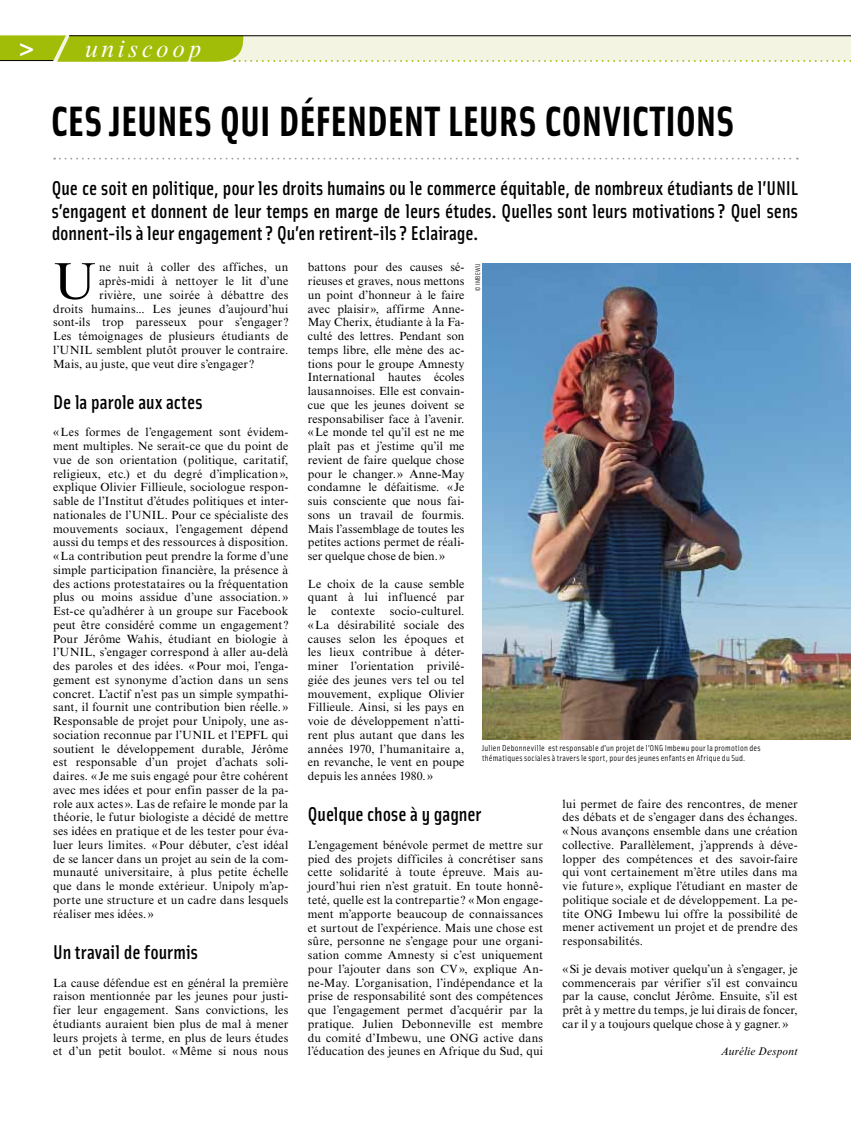
<style>
.page{position:relative;width:851px;height:1134px;background:#fff}
.page>*{position:absolute;margin:0;border:0;box-sizing:border-box;transform-origin:0 0}
.t1{font:51.88px "Times New Roman MT Std";color:#000}
.t2{font:700 42.5px "Solex";letter-spacing:-.015em;color:#000}
.t3{font:italic 25px "Times New Roman MT Std";letter-spacing:.15em;color:#fff}
.t4{font:500 20px/22.5px "Solex";color:#000;text-align:justify}
.t5{font:11.88px/13.8px "Times New Roman MT Std";letter-spacing:.015em;color:#000;text-align:justify}
.t6{font:italic 11.25px "Times New Roman MT Std";letter-spacing:.01em;color:#000}
.t7{font:8.75px/10px "Solex";letter-spacing:.025em;color:#000}
.t8{font:6.88px "Solex";letter-spacing:.025em;color:#000}
.s1{font-family:"Frutiger LT Std";font-weight:700;font-style:normal}
</style>
<div class="page">
<svg style="left:0;top:35px;width:851px;height:27px;background:#d9e2a2"></svg>
<hr style="left:69px;top:35px;width:781px;height:1px;background:#000">
<svg style="left:54px;top:158px;width:743px;height:2px"></svg>
<img style="left:482px;top:264px;width:368px;height:476px">
<h3 class="t3" style="left:19px;top:34px;width:183px"><span class="s1">&gt;</span> uniscoop</h3>
<h2 class="t2" style="left:51px;top:93px;width:685px">CES JEUNES QUI DÉFENDENT LEURS CONVICTIONS</h2>
<p class="t4" style="left:52px;top:176px;width:747px">Que ce soit en politique, pour les droits humains ou le commerce équitable, de nombreux étudiants de l’UN IL s’engagent et donnent de leur temps en marge de leurs études. Quelles sont leurs motivations ? Quel sens donnent-ils à leur engagement ? Qu’en retirent-ils ? Eclairage.</p>
<h1 class="t1" style="left:53px;top:251px;width:44px">U</h1>
<p class="t5" style="left:99px;top:260px;width:191px">ne nuit à coller des affiches, un</p>
<p class="t5" style="left:99px;top:274px;width:191px">après-midi à nettoyer le lit d’une</p>
<p class="t5" style="left:99px;top:288px;width:191px">rivière, une soirée à débattre des</p>
<p class="t5" style="left:53px;top:302px;width:236px">droits humains... Les jeunes d’aujourd’hui</p>
<p class="t5" style="left:53px;top:315px;width:237px">sont-ils trop paresseux pour s’engager?</p>
<p class="t5" style="left:53px;top:329px;width:237px">Les témoignages de plusieurs étudiants de</p>
<p class="t5" style="left:53px;top:343px;width:237px">l’UNIL semblent plutôt prouver le contraire.</p>
<p class="t5" style="left:53px;top:357px;width:202px">Mais, au juste, que veut dire s’engager?</p>
<h3 class="t4" style="left:53px;top:390px;width:151px">De la parole aux actes</h3>
<p class="t5" style="left:53px;top:425px;width:237px">«Les formes de l’engagement sont évidem&shy;ment multiples. Ne serait-ce que du point de vue de son orientation (politique, caritatif, religieux, etc.) et du degré d’implication», explique Olivier Fillieule, sociologue respon&shy;sable de l’Institut d’études politiques et inter&shy;nationales de l’UNIL. Pour ce spécialiste des mouvements sociaux, l’engagement dépend aussi du temps et des ressources à disposition. «La contribution peut prendre la forme d’une simple participation financière, la présence à des actions protestataires ou la fréquentation plus ou moins assidue d’une association. » Est-ce qu’adhérer à un groupe sur Facebook peut être considéré comme un engagement?<br>Pour Jérôme Wahis, étudiant en biologie à l’UNIL, s’engager correspond à aller au-delà des paroles et des idées. «Pour moi, l’enga&shy;gement est synonyme d’action dans un sens concret. L’actif n’est pas un simple sympathi&shy;sant, il fournit une contribution bien réelle. » Responsable de projet pour Unipoly, une as&shy;sociation reconnue par l’UNIL et l’EPFL qui soutient le développement durable, Jérôme est responsable d’un projet d’achats soli&shy;daires. « Je me suis engagé pour être cohérent avec mes idées et pour enfin passer de la pa&shy;role aux actes». Las de refaire le monde par la théorie, le futur biologiste a décidé de mettre ses idées en pratique et de les tester pour éva&shy;luer leurs limites. «Pour débuter, c’est idéal de se lancer dans un projet au sein de la com&shy;munauté universitaire, à plus petite échelle que dans le monde extérieur. Unipoly m’ap&shy;porte une structure et un cadre dans lesquels réaliser mes idées.»</p>
<h3 class="t4" style="left:53px;top:940px;width:146px">Un travail de fourmis</h3>
<p class="t5" style="left:53px;top:976px;width:237px">La cause défendue est en général la première raison mentionnée par les jeunes pour justi&shy;fier leur engagement. Sans convictions, les étudiants auraient bien plus de mal à mener leurs projets à terme, en plus de leurs études et d’un petit boulot. «Même si nous nous</p>
<p class="t5" style="left:308px;top:260px;width:158px">battons pour des causes sé&shy;rieuses et graves, nous mettons un point d’honneur à le faire avec plaisir», affirme Anne-May Cherix, étudiante à la Fa&shy;culté des lettres. Pendant son temps libre, elle mène des ac&shy;tions pour le groupe Amnesty International hautes écoles lausannoises. Elle est convain&shy;cue que les jeunes doivent se responsabiliser face à l’avenir. «Le monde tel qu’il est ne me plaît pas et j’estime qu’il me revient de faire quelque chose pour le changer.» Anne-May condamne le défaitisme. «Je suis consciente que nous fai&shy;sons un travail de fourmis.<br>Mais l’assemblage de toutes les petites actions permet de réali&shy;ser quelque chose de bien.»</p>
<p class="t5" style="left:308px;top:577px;width:158px">Le choix de la cause semble quant à lui influencé par le</p>
<p class="t8" style="left:473px;top:291px;width:28px;rotate:-90deg">© IMBEWU</p>
<p class="t5" style="left:308px;top:604px;width:158px;text-indent:82px">socio-culturel. «La désirabilité sociale des causes selon les époques et les lieux contribue à déter&shy;miner l’orientation privilé&shy;giée des jeunes vers tel ou tel mouvement, explique Olivier Fillieule. Ainsi, si les pays en voie de développement n’atti&shy;rent plus autant que dans les années 1970, l’humanitaire a, en revanche, le vent en poupe depuis les années 1980.»</p>
<h3 class="t4" style="left:308px;top:802px;width:175px">Quelque chose à y gagner</h3>
<p class="t5" style="left:308px;top:838px;width:237px">L’engagement bénévole permet de mettre sur pied des projets difficiles à concrétiser sans cette solidarité à toute épreuve. Mais au&shy;jourd’hui rien n’est gratuit. En toute honnê&shy;teté, quelle est la contrepartie? «Mon engage&shy;ment m’apporte beaucoup de connaissances et surtout de l’expérience. Mais une chose est sûre, personne ne s’engage pour une organi&shy;sation comme Amnesty si c’est uniquement pour l’ajouter dans son CV», explique An&shy;ne-May. L’organisation, l’indépendance et la prise de responsabilité sont des compétences que l’engagement permet d’acquérir par la pratique. Julien Debonneville est membre du comité d’Imbewu, une ONG active dans l’éducation des jeunes en Afrique du Sud, qui</p>
<p class="t5" style="left:331px;top:604px;width:45px">contexte</p>
<p class="t7" style="left:482px;top:743px;width:280px">Julien Debonneville est responsable d’un projet de l’ONG Imbewu pour la promotion des thématiques sociales à travers le sport, pour des jeunes enfants en Afrique du Sud.</p>
<p class="t5" style="left:562px;top:797px;width:237px">lui permet de faire des rencontres, de mener des débats et de s’engager dans des échanges. «Nous avançons ensemble dans une création collective. Parallèlement, j’apprends à déve&shy;lopper des compétences et des savoir-faire qui vont certainement m’être utiles dans ma vie future », explique l’étudiant en master de politique sociale et de développement. La pe&shy;tite ONG Imbewu lui offre la possibilité de mener activement un projet et de prendre des responsabilités.</p>
<p class="t5" style="left:562px;top:962px;width:237px">«Si je devais motiver quelqu’un à s’engager, je commencerais par vérifier s’il est convaincu par la cause, conclut Jérôme. Ensuite, s’il est prêt à y mettre du temps, je lui dirais de foncer, car il y a toujours quelque chose à y gagner.»</p>
<p class="t6" style="left:720px;top:1045px;width:78px">Aurélie Despont</p>
</div>
